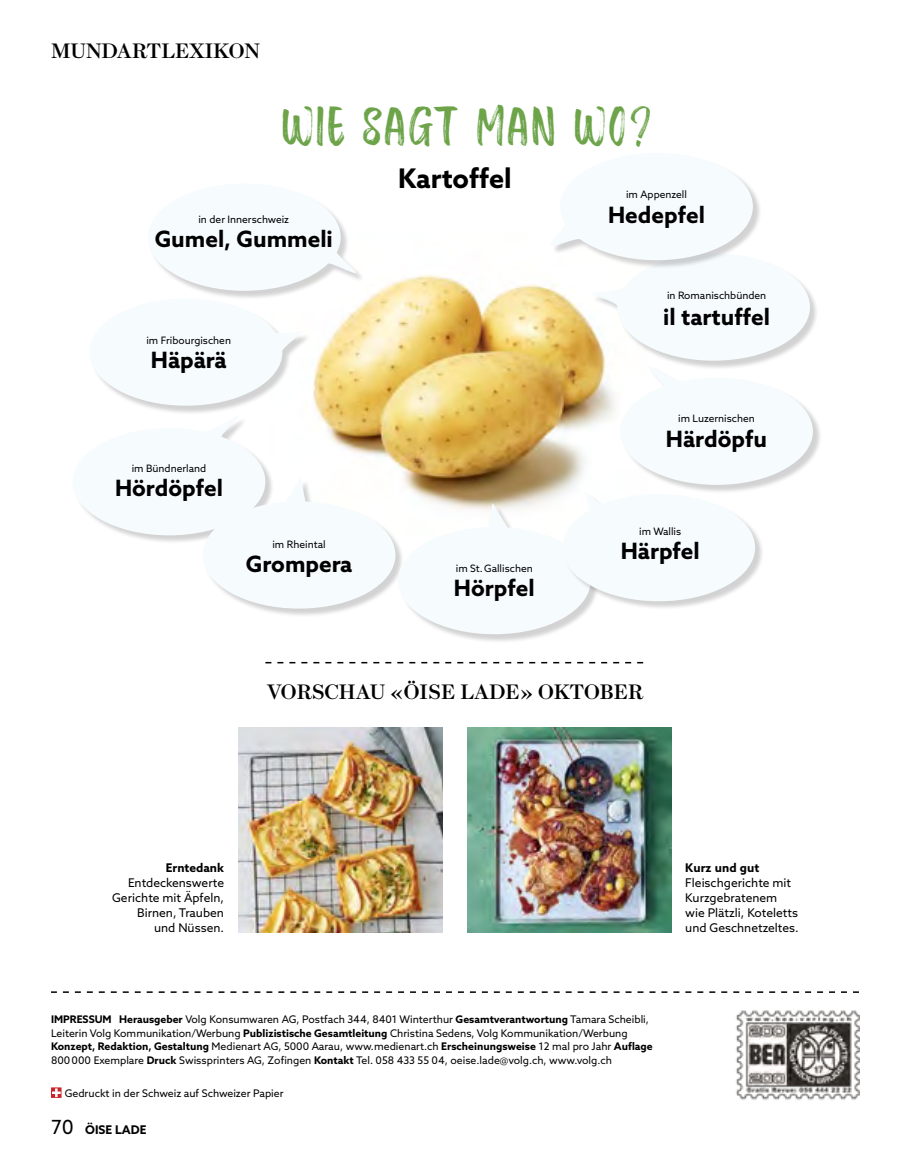
<style>
.page{position:relative;width:910px;height:1170px;background:#fff}
.page>*{position:absolute;margin:0;border:0;box-sizing:border-box;transform-origin:0 0}
.t1{font:49.8px "Ragtime Marker";letter-spacing:.06em;color:#6da44a}
.t2{font:700 27px "Azo Sans";color:#000}
.t3{font:700 22.5px "Azo Sans";color:#000}
.t4{font:600 21px "Escrow";color:#000}
.t5{font:12px/15px "Azo Sans";color:#000}
.t6{font:700 12px "Azo Sans";color:#000}
.t7{font:10.5px/13.5px "Azo Sans";color:#000}
.t8{font:10.2px "Azo Sans";color:#000}
.s1{font-weight:700}
.s2{font-weight:400;font-size:19.5px}
</style>
<div class="page">
<svg style="left:265px;top:662px;width:378px;height:1px"></svg>
<img style="left:468px;top:727px;width:204px;height:205px">
<img style="left:239px;top:727px;width:204px;height:205px">
<div style="left:591px;top:254px;width:228px;height:116px;background:#000;opacity:.18"></div>
<div style="left:621px;top:366px;width:201px;height:128px;background:#000;opacity:.18"></div>
<div style="left:399px;top:504px;width:201px;height:139px;background:#000;opacity:.18"></div>
<svg style="left:79px;top:170px;width:734px;height:464px"></svg>
<img style="left:736px;top:1010px;width:124px;height:90px">
<svg style="left:51px;top:991px;width:808px;height:1px"></svg>
<svg style="left:51px;top:1087px;width:11px;height:10px"></svg>
<h3 class="t4" style="left:51px;top:38px;width:211px">MUNDARTLEXIKON</h3>
<h1 class="t1" style="left:283px;top:100px;width:372px">WIE SAGT MAN WO?</h1>
<h2 class="t2" style="left:398px;top:160px;width:115px">Kartoffel</h2>
<p class="t8" style="left:198px;top:212px;width:92px">in der Innerschweiz</p>
<h3 class="t3" style="left:155px;top:224px;width:180px">Gumel, Gummeli</h3>
<p class="t8" style="left:146px;top:333px;width:86px">im Fribourgischen</p>
<h3 class="t3" style="left:151px;top:345px;width:77px">Häpärä</h3>
<p class="t8" style="left:132px;top:461px;width:76px">im Bündnerland</p>
<h3 class="t3" style="left:115px;top:473px;width:110px">Hördöpfel</h3>
<p class="t8" style="left:272px;top:537px;width:55px">im Rheintal</p>
<h3 class="t3" style="left:246px;top:549px;width:108px">Grompera</h3>
<p class="t8" style="left:456px;top:561px;width:78px">im St.Gallischen</p>
<h3 class="t3" style="left:454px;top:573px;width:82px">Hörpfel</h3>
<p class="t8" style="left:626px;top:188px;width:62px">im Appenzell</p>
<h3 class="t3" style="left:608px;top:200px;width:98px">Hedepfel</h3>
<p class="t8" style="left:667px;top:289px;width:101px">in Romanischbünden</p>
<h3 class="t3" style="left:663px;top:302px;width:108px">il tartuffel</h3>
<p class="t8" style="left:678px;top:412px;width:78px">im Luzernischen</p>
<h3 class="t3" style="left:666px;top:423px;width:103px">Härdöpfu</h3>
<p class="t8" style="left:639px;top:524px;width:43px">im Wallis</p>
<h3 class="t3" style="left:621px;top:536px;width:81px">Härpfel</h3>
<h3 class="t4" style="left:267px;top:679px;width:378px">VORSCHAU «ÖISE LADE» OKTOBER</h3>
<p class="t6" style="left:166px;top:859px;width:60px">Erntedank</p>
<p class="t5" style="left:112px;top:875px;width:113px;text-align:right">Entdeckenswerte<br>Gerichte mit Äpfeln,<br>Birnen, Trauben<br>und Nüssen.</p>
<p class="t7" style="left:51px;top:1012px;width:603px"><span class="s1">IMPRESSUM Herausgeber</span> Volg Konsumwaren AG, Postfach 344, 8401 Winterthur <span class="s1">Gesamtverantwortung</span> Tamara Scheibli, Leiterin Volg Kommunikation/Werbung <span class="s1">Publizistische Gesamtleitung</span> Christina Sedens, Volg Kommunikation/Werbung <span class="s1">Konzept, Redaktion, Gestaltung</span> Medienart AG, 5000 Aarau, www.medienart.ch <span class="s1">Erscheinungsweise</span> 12 mal pro Jahr <span class="s1">Auflage </span>800000 Exemplare <span class="s1">Druck</span> Swissprinters AG, Zofingen <span class="s1">Kontakt</span> Tel. 058 433 55 04, oeise.lade@volg.ch, www.volg.ch</p>
<p class="t7" style="left:65px;top:1086px;width:220px">Gedruckt in der Schweiz auf Schweizer Papier</p>
<p class="t6" style="left:51px;top:1121px;width:97px"><span class="s2">70</span> ÖISE LADE</p>
<p class="t6" style="left:685px;top:859px;width:76px">Kurz und gut</p>
<p class="t5" style="left:685px;top:875px;width:115px">Fleischgerichte mit<br>Kurzgebratenem wie Plätzli, Koteletts und Geschnetzeltes.</p>
</div>
